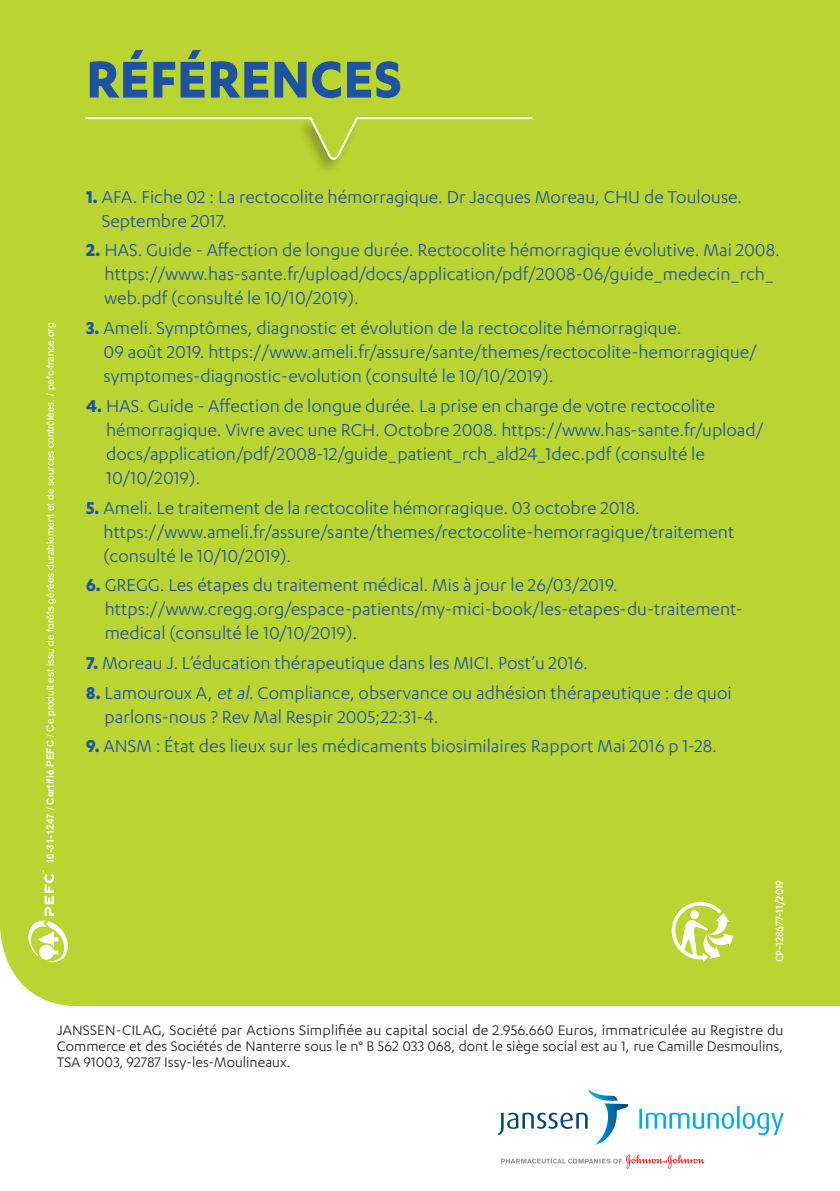
<style>
.page{position:relative;width:840px;height:1191px;background:#fff}
.page>*{position:absolute;margin:0;border:0;box-sizing:border-box;transform-origin:0 0}
.t1{font:700 60px "Karbon";color:#1e53a2}
.t2{font:20px/24px "Karbon";color:#1e53a2}
.INFO_BLANC{font:16px/16px "Karbon";color:#231f20;text-align:justify}
.TXT_COURR{font:500 12px "Karbon";letter-spacing:-.01em;color:#fff}
.t3{font:10px "Arial";color:#fff}
.s1{font-weight:700}
.s2{font-style:italic}
</style>
<div class="page">
<div style="left:0;top:0;width:839px;height:1006px;background:#bad432"></div>
<svg style="left:501px;top:1154px;width:203px;height:14px"></svg>
<svg style="left:639px;top:1106px;width:144px;height:29px"></svg>
<svg style="left:498px;top:1089px;width:129px;height:55px"></svg>
<svg style="left:671px;top:902px;width:62px;height:60px"></svg>
<svg style="left:28px;top:870px;width:40px;height:92px"></svg>
<div style="left:295px;top:116px;width:64px;height:60px;background:#bad432"></div>
<svg style="left:84px;top:116px;width:449px;height:51px;background:#bcd43a"></svg>
<p class="t1" style="left:86px;top:45px;width:317px">RÉFÉRENCES</p>
<p class="t3" style="left:44px;top:864px;width:543px;rotate:-90deg"><span class="s1">10-31-1247</span> / <span class="s1">Certifié PEFC</span> / Ce produit est issu de forêts gérées durablement et de sources contrôlées. / pefc-france.org</p>
<p class="t2" style="left:102px;top:184px;width:641px;text-indent:-16px"><span class="s1">1.</span> AFA. Fiche 02 : La rectocolite hémorragique. Dr Jacques Moreau, CHU de Toulouse.<br>Septembre 2017.</p>
<p class="t2" style="left:104px;top:238px;width:676px;text-indent:-18px"><span class="s1">2.</span> HAS. Guide - Affection de longue durée. Rectocolite hémorragique évolutive. Mai 2008. https://www.has-sante.fr/upload/docs/application/pdf/2008-06/guide_medecin_rch_ web.pdf (consulté le 10/10/2019).</p>
<p class="t2" style="left:103px;top:315px;width:655px;text-indent:-17px"><span class="s1">3.</span> Ameli. Symptômes, diagnostic et évolution de la rectocolite hémorragique.<br>09 août 2019. https://www.ameli.fr/assure/sante/themes/rectocolite-hemorragique/ symptomes-diagnostic-evolution (consulté le 10/10/2019).</p>
<p class="t2" style="left:106px;top:393px;width:658px;text-indent:-20px"><span class="s1">4.</span> HAS. Guide - Affection de longue durée. La prise en charge de votre rectocolite hémorragique. Vivre avec une RCH. Octobre 2008. https://www.has-sante.fr/upload/ docs/application/pdf/2008-12/guide_patient_rch_ald24_1dec.pdf (consulté le 10/10/2019).</p>
<p class="t2" style="left:103px;top:495px;width:632px;text-indent:-17px"><span class="s1">5.</span> Ameli. Le traitement de la rectocolite hémorragique. 03 octobre 2018. https://www.ameli.fr/assure/sante/themes/rectocolite-hemorragique/traitement (consulté le 10/10/2019).</p>
<p class="t2" style="left:105px;top:572px;width:639px;text-indent:-19px"><span class="s1">6.</span> GREGG. Les étapes du traitement médical. Mis à jour le 26/03/2019. https://www.cregg.org/espace-patients/my-mici-book/les-etapes-du-traitement&shy;medical (consulté le 10/10/2019).</p>
<p class="t2" style="left:86px;top:650px;width:503px"><span class="s1">7.</span> Moreau J. L’éducation thérapeutique dans les MICI. Post’u 2016.</p>
<p class="t2" style="left:105px;top:680px;width:628px;text-indent:-18px"><span class="s1">8.</span> Lamouroux A, <span class="s2">etal.</span>Compliance, observance ou adhésion thérapeutique : de quoi parlons-nous ? Rev Mal Respir 2005;22:31-4.</p>
<p class="t2" style="left:86px;top:733px;width:632px"><span class="s1">9.</span> ANSM : État des lieux sur les médicaments biosimilaires Rapport Mai 2016 p 1-28.</p>
<p class="TXT_COURR" style="left:772px;top:962px;width:84px;rotate:-90deg">CP-128677-11/2019</p>
<p class="INFO_BLANC" style="left:57px;top:1021px;width:728px">JANSSEN-CILAG, Société par Actions Simplifiée au capital social de 2.956.660 Euros, immatriculée au Registre du Commerce et des Sociétés de Nanterre sous le n° B 562 033 068, dont le siège social est au 1, rue Camille Desmoulins, TSA 91003, 92787 Issy-les-Moulineaux.</p>
</div>
